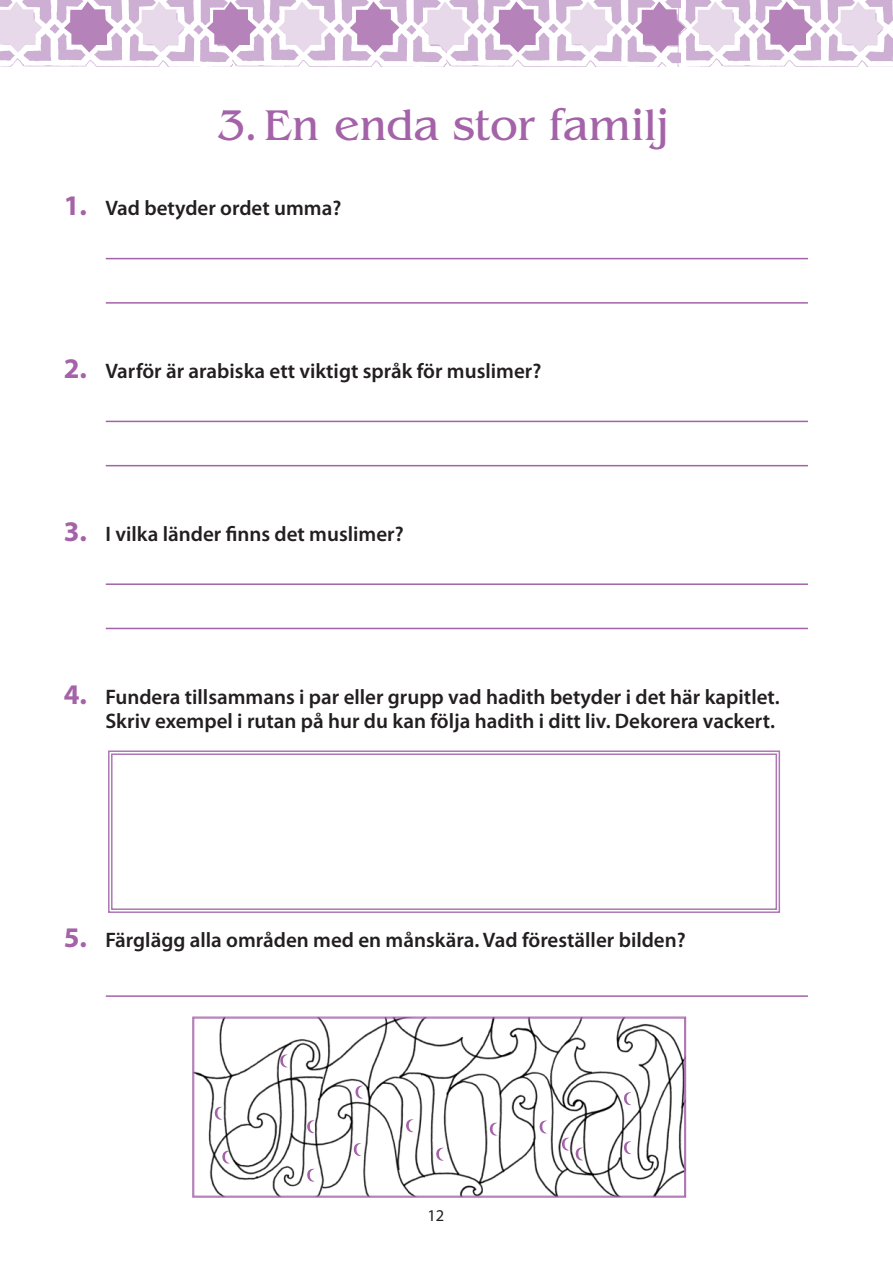
<style>
.page{position:relative;width:893px;height:1263px;background:#fff}
.page>*{position:absolute;margin:0;border:0;box-sizing:border-box;transform-origin:0 0}
.Otsikko_1{font:45px "Benguiat";letter-spacing:-.01em;color:#a463a8}
.TK_teht_anto{font:600 21px/24px "Myriad Pro";color:#231f20;text-align:right}
.ISL_Leipis_tasan{font:16.5px "Myriad Pro";color:#231f20}
.s1{font-weight:700;font-size:28.5px;color:#a463a8}
</style>
<div class="page">
<img style="left:0;top:0;width:678px;height:67px">
<svg style="left:0;top:1px;width:42px;height:52px"></svg>
<svg style="left:64px;top:1px;width:50px;height:52px"></svg>
<svg style="left:135px;top:1px;width:50px;height:52px"></svg>
<svg style="left:207px;top:1px;width:50px;height:52px"></svg>
<svg style="left:278px;top:1px;width:50px;height:52px"></svg>
<svg style="left:350px;top:1px;width:49px;height:52px"></svg>
<svg style="left:421px;top:1px;width:50px;height:52px"></svg>
<svg style="left:493px;top:1px;width:49px;height:52px"></svg>
<svg style="left:564px;top:1px;width:50px;height:52px"></svg>
<svg style="left:635px;top:1px;width:43px;height:52px"></svg>
<img style="left:678px;top:0;width:215px;height:67px">
<svg style="left:691px;top:1px;width:50px;height:52px"></svg>
<svg style="left:763px;top:1px;width:50px;height:52px"></svg>
<svg style="left:834px;top:1px;width:50px;height:52px"></svg>
<svg style="left:108px;top:750px;width:673px;height:163px"></svg>
<div style="left:111px;top:753px;width:666px;height:157px;border:1px solid #ae77b2"></div>
<hr style="left:106px;top:258px;width:702px;height:1px;background:#a463a8">
<hr style="left:106px;top:302px;width:702px;height:2px;background:#a463a8">
<hr style="left:106px;top:421px;width:702px;height:1px;background:#a463a8">
<hr style="left:106px;top:465px;width:702px;height:1px;background:#a463a8">
<hr style="left:106px;top:583px;width:702px;height:2px;background:#a463a8">
<hr style="left:106px;top:628px;width:702px;height:1px;background:#a463a8">
<svg style="left:192px;top:1016px;width:494px;height:182px"></svg>
<svg style="left:222px;top:1150px;width:8px;height:14px"></svg>
<svg style="left:214px;top:1107px;width:9px;height:13px"></svg>
<svg style="left:280px;top:1054px;width:8px;height:14px"></svg>
<svg style="left:307px;top:1120px;width:8px;height:13px"></svg>
<svg style="left:355px;top:1085px;width:8px;height:14px"></svg>
<svg style="left:353px;top:1143px;width:9px;height:13px"></svg>
<svg style="left:406px;top:1119px;width:8px;height:13px"></svg>
<svg style="left:490px;top:1122px;width:8px;height:14px"></svg>
<svg style="left:436px;top:1148px;width:8px;height:13px"></svg>
<svg style="left:539px;top:1120px;width:8px;height:14px"></svg>
<svg style="left:307px;top:1169px;width:8px;height:13px"></svg>
<svg style="left:624px;top:1141px;width:8px;height:13px"></svg>
<svg style="left:624px;top:1092px;width:8px;height:13px"></svg>
<svg style="left:562px;top:1137px;width:21px;height:24px"></svg>
<hr style="left:106px;top:995px;width:702px;height:2px;background:#a463a8">
<p class="Otsikko_1" style="left:217px;top:100px;width:454px">3.En enda stor familj</p>
<p class="TK_teht_anto" style="left:64px;top:195px;width:279px"><span class="s1">1.</span> Vad betyder ordet umma?</p>
<p class="TK_teht_anto" style="left:64px;top:358px;width:479px"><span class="s1">2.</span> Varför är arabiska ett viktigt språk för muslimer?</p>
<p class="TK_teht_anto" style="left:64px;top:521px;width:341px"><span class="s1">3.</span> I vilka länder finns det muslimer?</p>
<p class="TK_teht_anto" style="left:64px;top:684px;width:717px"><span class="s1">4.</span> Fundera tillsammans i par eller grupp vad hadith betyder i det här kapitlet.<br>Skriv exempel i rutan på hur du kan följa hadith i ditt liv. Dekorera vackert.</p>
<p class="TK_teht_anto" style="left:64px;top:927px;width:623px"><span class="s1">5.</span> Färglägg alla områden med en månskära. Vad föreställer bilden?</p>
<p class="ISL_Leipis_tasan" style="left:427px;top:1205px;width:18px">12</p>
</div>
